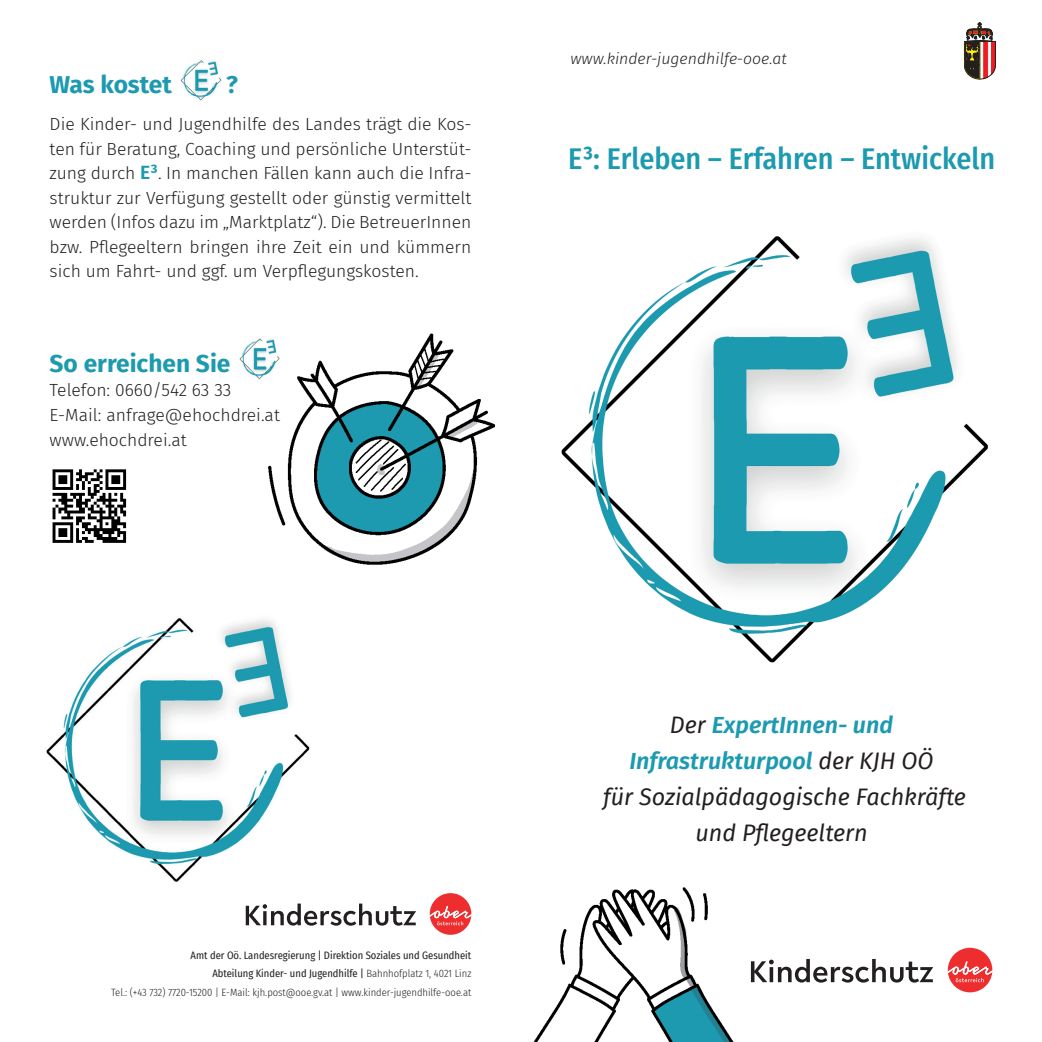
<style>
.page{position:relative;width:1042px;height:1042px;background:#fff}
.page>*{position:absolute;margin:0;border:0;box-sizing:border-box;transform-origin:0 0}
.t1{font:500 29.93px "Fira Sans Condensed";color:#1c9ab0}
.t2{font:700 24.5px "Fira Sans";color:#1c9ab0}
.t3{font:italic 23.28px/36.1px "Fira Sans";color:#231f20;text-align:center}
.t4{font:300 17.5px/24.5px "Fira Sans";color:#231f20;text-align:justify}
.t5{font:italic 300 15.92px "Fira Sans";color:#231f20}
.t6{font:300 10.5px/18.2px "Fira Sans Condensed";color:#231f20;text-align:right}
.s1{font-weight:600;font-size:19.25px;color:#1c9ab0}
.s2{font-weight:400}
.s3{font-weight:600;color:#1c9ab0}
</style>
<div class="page">
<img style="left:46px;top:618px;width:264px;height:290px">
<svg style="left:430px;top:893px;width:41px;height:42px"></svg>
<svg style="left:246px;top:903px;width:170px;height:22px"></svg>
<svg style="left:52px;top:469px;width:75px;height:74px"></svg>
<svg style="left:53px;top:469px;width:73px;height:74px"></svg>
<img style="left:180px;top:60px;width:42px;height:41px">
<img style="left:268px;top:333px;width:227px;height:232px">
<img style="left:239px;top:333px;width:46px;height:49px">
<img style="left:561px;top:236px;width:428px;height:427px">
<svg style="left:948px;top:948px;width:44px;height:44px"></svg>
<svg style="left:751px;top:959px;width:182px;height:23px"></svg>
<svg style="left:964px;top:22px;width:31px;height:57px"></svg>
<img style="left:533px;top:887px;width:201px;height:155px">
<h2 class="t2" style="left:50px;top:64px;width:124px">Was kostet</h2>
<h2 class="t2" style="left:226px;top:64px;width:13px">?</h2>
<p class="t4" style="left:50px;top:112px;width:423px">Die Kinder- und Jugendhilfe des Landes trägt die Kos&shy;ten für Beratung, Coaching und persönliche Unterstüt&shy;zung durch <span class="s1">E³</span>. In manchen Fällen kann auch die Infra&shy;struktur zur Verfügung gestellt oder günstig vermittelt werden (Infos dazu im „Marktplatz“). Die BetreuerInnen bzw. Pflegeeltern bringen ihre Zeit ein und kümmern sich um Fahrt- und ggf. um Verpflegungskosten.</p>
<h2 class="t2" style="left:50px;top:342px;width:182px">So erreichen Sie</h2>
<p class="t4" style="left:50px;top:377px;width:232px;text-align:left">Telefon: 0660/542 63 33<br>E-Mail: anfrage@ehochdrei.at www.ehochdrei.at</p>
<p class="t5" style="left:570px;top:48px;width:218px">www.kinder-jugendhilfe-ooe.at</p>
<h1 class="t1" style="left:568px;top:135px;width:428px">E³: Erleben – Erfahren – Entwickeln</h1>
<p class="t6" style="left:111px;top:946px;width:362px"><span class="s2">Amt der Oö. Landesregierung | Direktion Soziales und Gesundheit<br>Abteilung Kinder- und Jugendhilfe |</span> Bahnhofplatz 1, 4021 Linz<br>Tel.: (+43 732) 7720-15200 | E-Mail: kjh.post@ooe.gv.at | www.kinder-jugendhilfe-ooe.at</p>
<h3 class="t3" style="left:603px;top:706px;width:364px">Der <span class="s3">ExpertInnen- und<br>Infrastrukturpool</span> der KJH OÖ<br>für Sozialpädagogische Fachkräfte und Pflegeeltern</h3>
</div>
